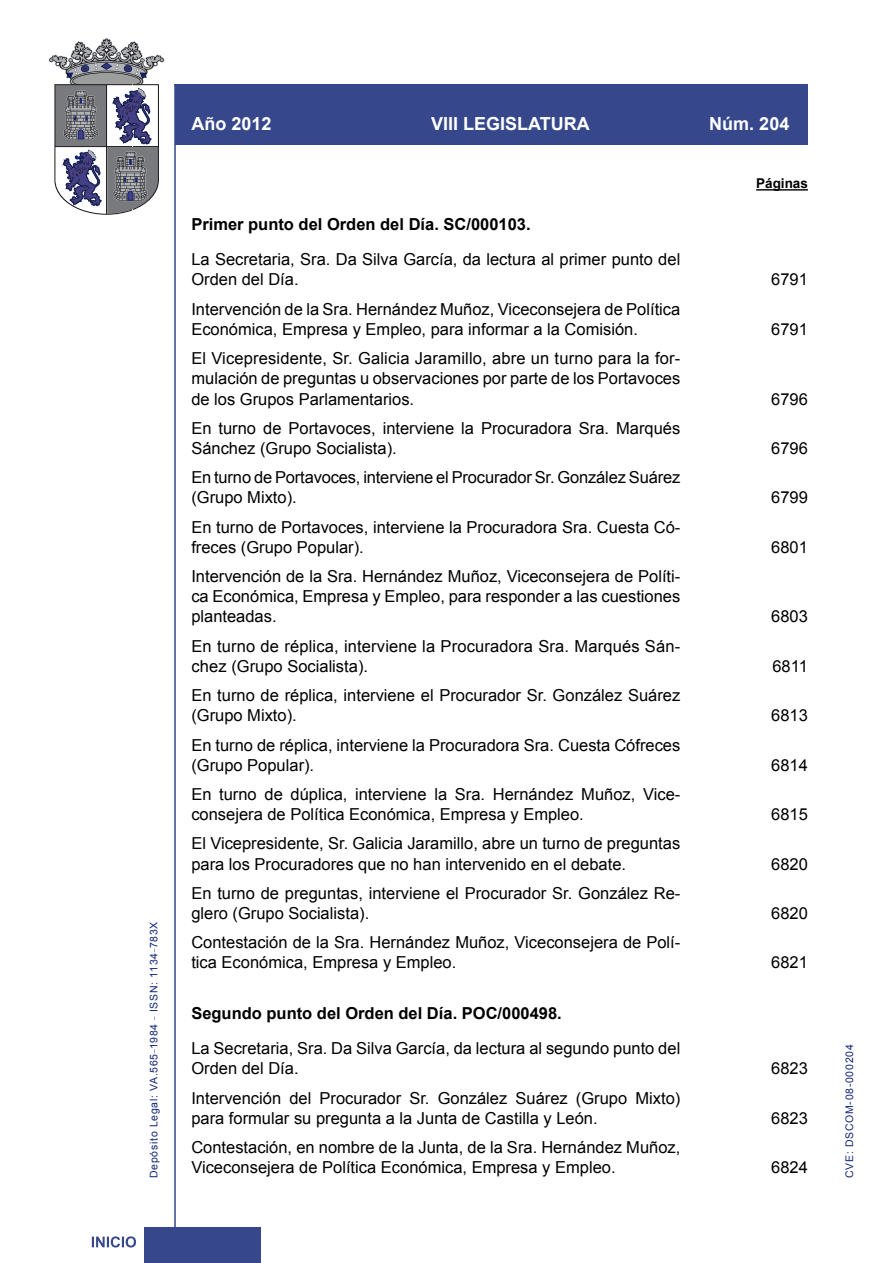
<style>
.page{position:relative;width:893px;height:1263px;background:#fff}
.page>*{position:absolute;margin:0;border:0;box-sizing:border-box;transform-origin:0 0}
.t1{font:700 18px "Arial";color:#fff}
.t2{font:16.5px/20.2px "Arial";color:#000}
.t3{font:700 16.5px "Arial";color:#000}
.t4{font:700 13.5px "Arial";color:#000}
.t5{font:10.5px "Arial";letter-spacing:.065em;color:#122678}
</style>
<div class="page">
<hr style="left:174px;top:84px;width:2px;height:1179px;background:#36478c">
<div style="left:144px;top:1227px;width:117px;height:36px;background:#36478c"></div>
<hr style="left:174px;top:84px;width:634px;height:1px;background:#36478c">
<svg style="left:92px;top:1236px;width:44px;height:11px"></svg>
<div style="left:175px;top:85px;width:633px;height:60px;background:#36478c"></div>
<svg style="left:49px;top:38px;width:115px;height:177px"></svg>
<hr style="left:756px;top:189px;width:52px;height:2px;background:#000">
<p class="t5" style="left:147px;top:1178px;width:258px;rotate:-90deg">Depósito Legal: VA.565<sup>_</sup>1984 <sup>_</sup> ISSN: 1134<sup>_</sup>783X</p>
<p class="t1" style="left:191px;top:112px;width:82px">Año 2012</p>
<p class="t1" style="left:431px;top:112px;width:160px">VIII LEGISLATURA</p>
<p class="t1" style="left:709px;top:112px;width:82px">Núm. 204</p>
<p class="t3" style="left:191px;top:213px;width:341px">Primer punto del Orden del Día. SC/000103.</p>
<p class="t2" style="left:191px;top:249px;width:490px">La Secretaria, Sra. Da Silva García, da lectura al primer punto del<br>Orden del Día.</p>
<p class="t2" style="left:191px;top:299px;width:490px">Intervención de la Sra. Hernández Muñoz, Viceconsejera de Política<br>Económica, Empresa y Empleo, para informar a la Comisión.</p>
<p class="t2" style="left:191px;top:348px;width:490px;text-align:justify">El Vicepresidente, Sr. Galicia Jaramillo, abre un turno para la for&shy;mulación de preguntas u observaciones por parte de los Portavoces de los Grupos Parlamentarios.</p>
<p class="t2" style="left:191px;top:418px;width:490px">En turno de Portavoces, interviene la Procuradora Sra. Marqués<br>Sánchez (Grupo Socialista).</p>
<p class="t2" style="left:191px;top:467px;width:490px">En turno de Portavoces, interviene el Procurador Sr. González Suárez (Grupo Mixto).</p>
<p class="t2" style="left:191px;top:517px;width:490px">En turno de Portavoces, interviene la Procuradora Sra. Cuesta Có&shy;freces (Grupo Popular).</p>
<p class="t2" style="left:191px;top:566px;width:490px;text-align:justify">Intervención de la Sra. Hernández Muñoz, Viceconsejera de Políti&shy;ca Económica, Empresa y Empleo, para responder a las cuestiones planteadas.</p>
<p class="t2" style="left:191px;top:636px;width:490px">En turno de réplica, interviene la Procuradora Sra. Marqués Sán&shy;chez (Grupo Socialista).</p>
<p class="t2" style="left:191px;top:685px;width:490px">En turno de réplica, interviene el Procurador Sr. González Suárez (Grupo Mixto).</p>
<p class="t2" style="left:191px;top:735px;width:490px">En turno de réplica, interviene la Procuradora Sra. Cuesta Cófreces (Grupo Popular).</p>
<p class="t2" style="left:191px;top:784px;width:490px">En turno de dúplica, interviene la Sra. Hernández Muñoz, Vice&shy;consejera de Política Económica, Empresa y Empleo.</p>
<p class="t2" style="left:191px;top:834px;width:490px">El Vicepresidente, Sr. Galicia Jaramillo, abre un turno de preguntas para los Procuradores que no han intervenido en el debate.</p>
<p class="t2" style="left:191px;top:883px;width:490px">En turno de preguntas, interviene el Procurador Sr. González Re&shy;glero (Grupo Socialista).</p>
<p class="t2" style="left:191px;top:932px;width:490px">Contestación de la Sra. Hernández Muñoz, Viceconsejera de Polí&shy;tica Económica, Empresa y Empleo.</p>
<p class="t3" style="left:191px;top:1002px;width:372px">Segundo punto del Orden del Día. POC/000498.</p>
<p class="t2" style="left:191px;top:1038px;width:490px">La Secretaria, Sra. Da Silva García, da lectura al segundo punto del<br>Orden del Día.</p>
<p class="t2" style="left:191px;top:1088px;width:490px">Intervención del Procurador Sr. González Suárez (Grupo Mixto) para formular su pregunta a la Junta de Castilla y León.</p>
<p class="t2" style="left:191px;top:1137px;width:490px">Contestación, en nombre de la Junta, de la Sra. Hernández Muñoz,<br>Viceconsejera de Política Económica, Empresa y Empleo.</p>
<p class="t4" style="left:756px;top:175px;width:53px">Páginas</p>
<p class="t2" style="left:771px;top:270px;width:38px">6791</p>
<p class="t2" style="left:771px;top:319px;width:38px">6791</p>
<p class="t2" style="left:771px;top:389px;width:38px">6796</p>
<p class="t2" style="left:771px;top:438px;width:38px">6796</p>
<p class="t2" style="left:771px;top:488px;width:38px">6799</p>
<p class="t2" style="left:771px;top:537px;width:38px">6801</p>
<p class="t2" style="left:771px;top:607px;width:38px">6803</p>
<p class="t2" style="left:772px;top:656px;width:37px">6811</p>
<p class="t2" style="left:771px;top:705px;width:38px">6813</p>
<p class="t2" style="left:771px;top:755px;width:38px">6814</p>
<p class="t2" style="left:771px;top:804px;width:38px">6815</p>
<p class="t2" style="left:771px;top:854px;width:38px">6820</p>
<p class="t2" style="left:771px;top:903px;width:38px">6820</p>
<p class="t2" style="left:771px;top:953px;width:38px">6821</p>
<p class="t2" style="left:771px;top:1059px;width:38px">6823</p>
<p class="t2" style="left:771px;top:1108px;width:38px">6823</p>
<p class="t2" style="left:771px;top:1157px;width:38px">6824</p>
<p class="t5" style="left:843px;top:1178px;width:135px;rotate:-90deg">CVE: DSCOM-08-000204</p>
</div>
